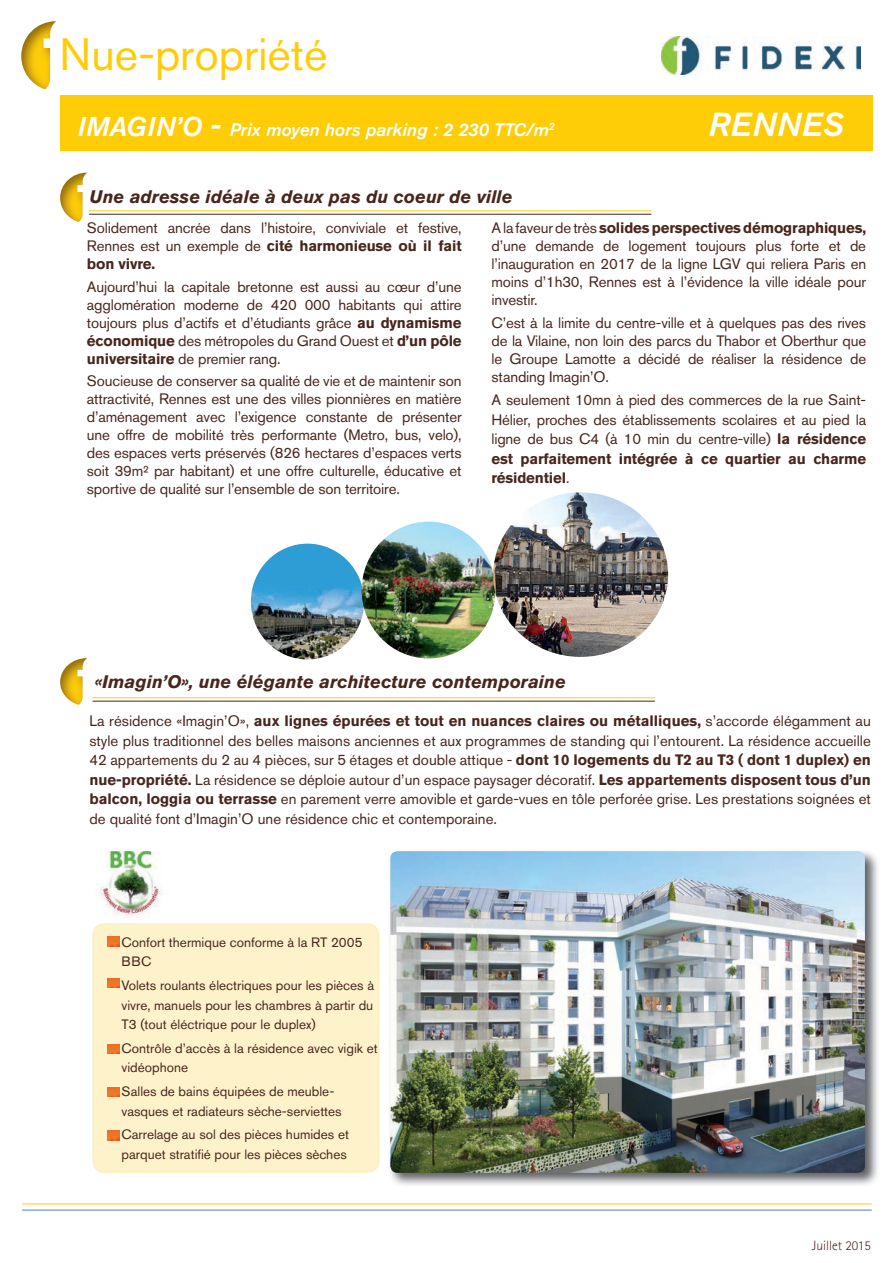
<style>
.page{position:relative;width:893px;height:1263px;background:#fff}
.page>*{position:absolute;margin:0;border:0;box-sizing:border-box;transform-origin:0 0}
.t1{font:45px "Akzidenz Grotesk BE";color:#fecd08}
.t2{font:italic 500 33px "Akzidenz Grotesk BE";letter-spacing:.04em;color:#fff}
.t3{font:italic 700 18px "Akzidenz Grotesk BE";color:#49261d}
.t4{font:italic 500 18px "Akzidenz Grotesk BE";color:#fff}
.t5{font:15px/18px "Akzidenz Grotesk BE";letter-spacing:-.01em;color:#49261d;text-align:justify}
.t6{font:13.5px/19.5px "Akzidenz Grotesk BE";color:#49261d}
.t7{font:300 13.5px "Rotis Sans Serif Std";color:#49261d}
.s1{font-size:27px}
.s2{font-size:30px}
.s3{font-weight:700}
</style>
<div class="page">
<div style="left:92px;top:923px;width:287px;height:250px;background:#fef2cb"></div>
<div style="left:61px;top:96px;width:812px;height:55px;background:#fecd08"></div>
<img style="left:391px;top:852px;width:487px;height:333px">
<img style="left:390px;top:851px;width:475px;height:322px">
<hr style="left:22px;top:1204px;width:850px;height:1px;background:#fecd08">
<hr style="left:22px;top:1210px;width:850px;height:1px;background:#4d84c4">
<img style="left:21px;top:21px;width:35px;height:68px">
<img style="left:60px;top:173px;width:27px;height:49px">
<img style="left:661px;top:36px;width:200px;height:38px">
<img style="left:60px;top:658px;width:27px;height:47px">
<img style="left:251px;top:544px;width:111px;height:115px">
<img style="left:100px;top:851px;width:63px;height:65px">
<svg style="left:107px;top:937px;width:12px;height:9px"></svg>
<svg style="left:107px;top:978px;width:12px;height:10px"></svg>
<svg style="left:107px;top:1044px;width:12px;height:10px"></svg>
<svg style="left:107px;top:1087px;width:12px;height:10px"></svg>
<svg style="left:107px;top:1131px;width:12px;height:9px"></svg>
<hr style="left:89px;top:214px;width:562px;height:1px;background:#49261d">
<hr style="left:89px;top:210px;width:562px;height:1px;background:#fecd08">
<hr style="left:92px;top:701px;width:563px;height:1px;background:#49261d">
<hr style="left:92px;top:697px;width:563px;height:1px;background:#fecd08">
<img style="left:362px;top:522px;width:131px;height:136px">
<img style="left:493px;top:492px;width:175px;height:165px">
<h1 class="t1" style="left:60px;top:28px;width:269px">Nue-propriété</h1>
<p class="t4" style="left:78px;top:119px;width:478px"><span class="s1">IMAGIN’O</span> <span class="s2">-</span> Prix moyen hors parking : 2 230 TTC/m<sup>2</sup></p>
<h2 class="t2" style="left:709px;top:105px;width:136px">RENNES</h2>
<p class="t3" style="left:90px;top:186px;width:425px">Une adresse idéale à deux pas du coeur de ville</p>
<p class="t5" style="left:87px;top:219px;width:376px">Solidement ancrée dans l’histoire, conviviale et festive, Rennes est un exemple de <span class="s3">cité harmonieuse où il fait bon vivre.</span></p>
<p class="t5" style="left:87px;top:277px;width:376px">Aujourd’hui la capitale bretonne est aussi au cœur d’une agglomération moderne de 420 000 habitants qui attire toujours plus d’actifs et d’étudiants grâce <span class="s3">au dynamisme économique</span> des métropoles du Grand Ouest et <span class="s3">d’un pôle universitaire</span> de premier rang.</p>
<p class="t5" style="left:87px;top:371px;width:376px">Soucieuse de conserver sa qualité de vie et de maintenir son attractivité, Rennes est une des villes pionnières en matière d’aménagement avec l’exigence constante de présenter une offre de mobilité très performante (Metro, bus, velo), des espaces verts préservés (826 hectares d’espaces verts soit 39m² par habitant) et une offre culturelle, éducative et sportive de qualité sur l’ensemble de son territoire.</p>
<p class="t5" style="left:491px;top:219px;width:376px">A la faveur de très <span class="s3">solides perspectives démographiques, </span>d’une demande de logement toujours plus forte et de l’inauguration en 2017 de la ligne LGV qui reliera Paris en moins d’1h30, Rennes est à l’évidence la ville idéale pour investir.</p>
<p class="t5" style="left:491px;top:313px;width:376px">C’est à la limite du centre-ville et à quelques pas des rives de la Vilaine, non loin des parcs du Thabor et Oberthur que le Groupe Lamotte a décidé de réaliser la résidence de standing Imagin’O.</p>
<p class="t5" style="left:491px;top:390px;width:376px;line-height:19.5px">A seulement 10mn à pied des commerces de la rue Saint-Hélier, proches des établissements scolaires et au pied la ligne de bus C4 (à 10 min du centre-ville) <span class="s3">la résidence est parfaitement intégrée à ce quartier au charme résidentiel</span>.</p>
<p class="t3" style="left:95px;top:671px;width:472px">«Imagin’O», une élégante architecture contemporaine</p>
<p class="t5" style="left:89px;top:711px;width:783px;line-height:19.5px">La résidence «Imagin’O», <span class="s3">aux lignes épurées et tout en nuances claires ou métalliques,</span> s’accorde élégamment au style plus traditionnel des belles maisons anciennes et aux programmes de standing qui l’entourent. La résidence accueille 42 appartements du 2 au 4 pièces, sur 5 étages et double attique - <span class="s3">dont 10 logements du T2 au T3 ( dont 1 duplex) en nue-propriété.</span> La résidence se déploie autour d’un espace paysager décoratif. <span class="s3">Les appartements disposent tous d’un balcon, loggia ou terrasse</span> en parement verre amovible et garde-vues en tôle perforée grise. Les prestations soignées et de qualité font d’Imagin’O une résidence chic et contemporaine.</p>
<p class="t6" style="left:122px;top:932px;width:243px">Confort thermique conforme à la RT 2005<br>BBC</p>
<p class="t6" style="left:122px;top:975px;width:254px;text-align:justify">Volets roulants électriques pour les pièces à vivre, manuels pour les chambres à partir du T3 (tout éléctrique pour le duplex)</p>
<p class="t6" style="left:122px;top:1038px;width:258px">Contrôle d’accès à la résidence avec vigik et vidéophone</p>
<p class="t6" style="left:122px;top:1081px;width:222px">Salles de bains équipées de meuble&shy;vasques et radiateurs sèche-serviettes</p>
<p class="t6" style="left:122px;top:1125px;width:229px">Carrelage au sol des pièces humides et parquet stratifié pour les pièces sèches</p>
<p class="t7" style="left:812px;top:1238px;width:60px">Juillet 2015</p>
</div>
